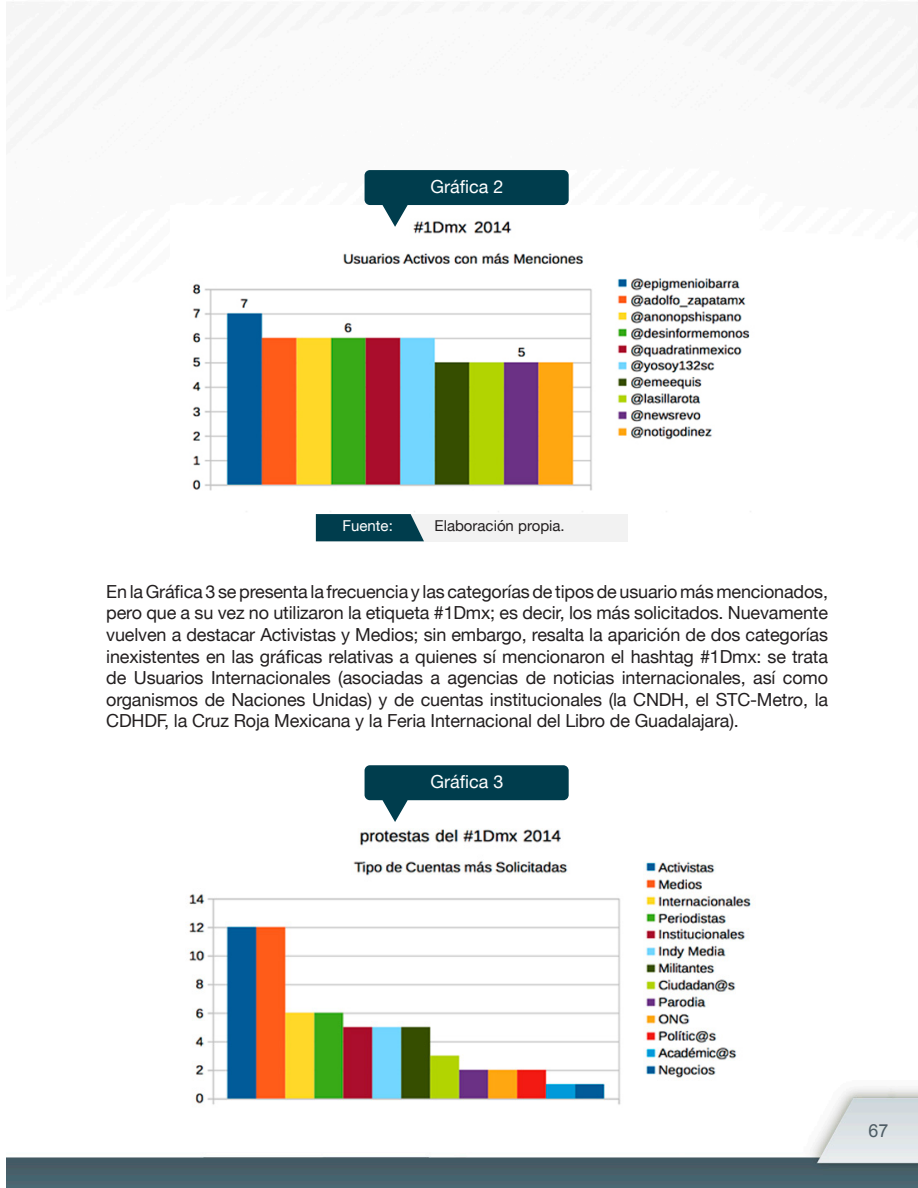
<style>
.page{position:relative;width:918px;height:1188px;background:#fff}
.page>*{position:absolute;margin:0;border:0;box-sizing:border-box;transform-origin:0 0}
.t1{font:18px/21.6px "Helvetica Neue LT";letter-spacing:-.01em;color:#231f20;text-align:justify}
.t2{font:18px "Helvetica Neue LT";color:#fff}
.t3{font:18px "Arial";color:#4e5c65}
.t4{font:15px "Helvetica Neue LT";color:#231f20}
.t5{font:15px "Helvetica Neue LT";color:#fff}
</style>
<div class="page">
<img style="left:6px;top:2px;width:912px;height:1186px">
<img style="left:171px;top:206px;width:587px;height:308px">
<img style="left:172px;top:816px;width:588px;height:308px">
<div style="left:316px;top:514px;width:311px;height:27px;background:#f2f2f2"></div>
<svg style="left:316px;top:514px;width:108px;height:27px;background:#0f4857"></svg>
<svg style="left:365px;top:170px;width:204px;height:57px"></svg>
<svg style="left:365px;top:765px;width:204px;height:57px"></svg>
<p class="t2" style="left:431px;top:176px;width:74px">Gráfica 2</p>
<p class="t5" style="left:343px;top:517px;width:52px">Fuente:</p>
<p class="t4" style="left:435px;top:517px;width:132px">Elaboración propia.</p>
<p class="t1" style="left:106px;top:580px;width:723px">En la Gráfica 3 se presenta la frecuencia y las categorías de tipos de usuario más mencionados, pero que a su vez no utilizaron la etiqueta #1Dmx; es decir, los más solicitados. Nuevamente vuelven a destacar Activistas y Medios; sin embargo, resalta la aparición de dos categorías inexistentes en las gráficas relativas a quienes sí mencionaron el hashtag #1Dmx: se trata de Usuarios Internacionales (asociadas a agencias de noticias internacionales, así como organismos de Naciones Unidas) y de cuentas institucionales (la CNDH, el STC-Metro, la CDHDF, la Cruz Roja Mexicana y la Feria Internacional del Libro de Guadalajara).</p>
<p class="t2" style="left:431px;top:771px;width:74px">Gráfica 3</p>
<p class="t3" style="left:869px;top:1119px;width:22px">67</p>
</div>
